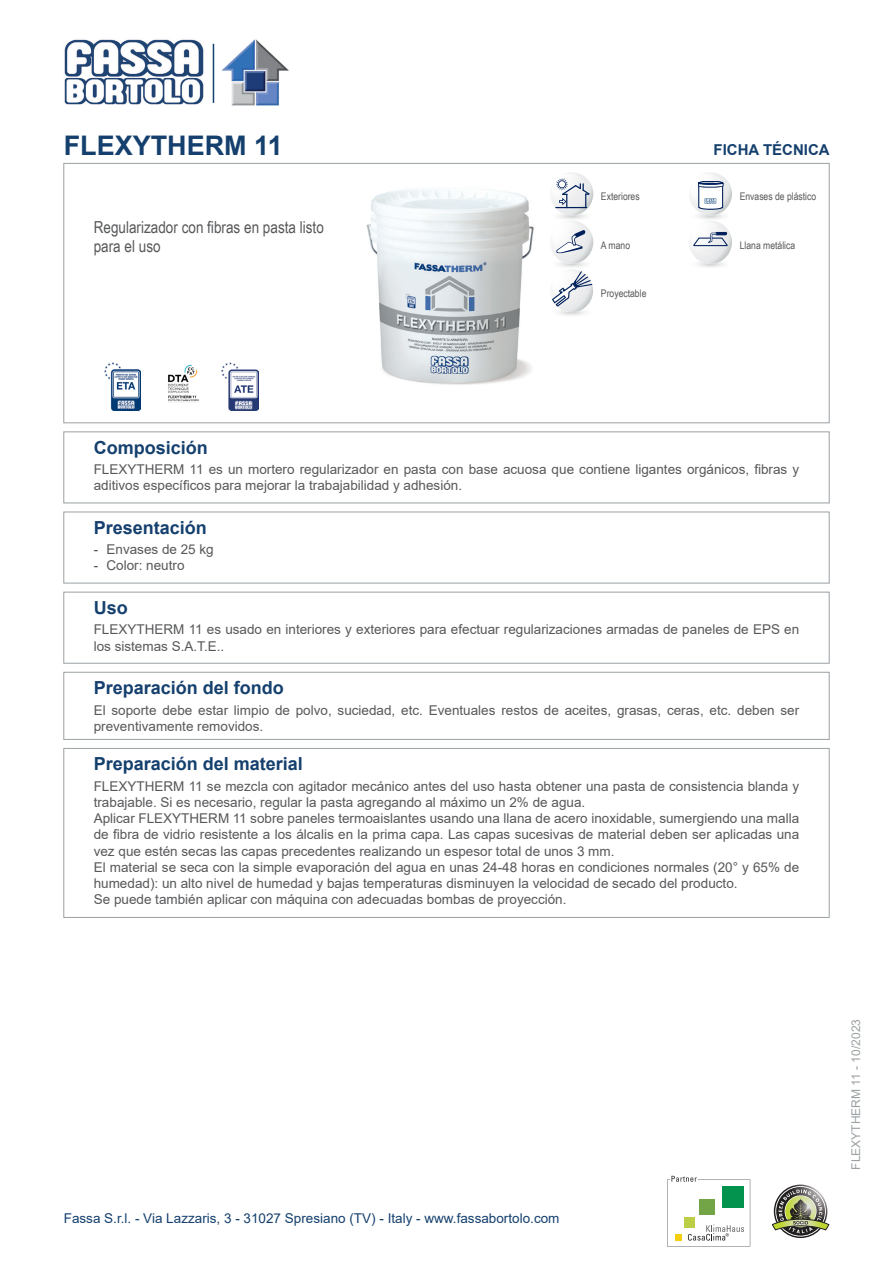
<style>
.page{position:relative;width:893px;height:1263px;background:#fff}
.page>*{position:absolute;margin:0;border:0;box-sizing:border-box;transform-origin:0 0}
.Sottotitolo{font:700 27px "Arial";color:#15406e}
.Titolo{font:700 18px "Arial";color:#15406e}
.Descrizione{font:16.5px/19.8px "Arial Narrow";color:#57585a}
.Scheda_Tecnica{font:700 15px "Arial";color:#15406e}
.Lavorazione{font:13.5px/16.2px "Arial";color:#57585a}
.Composizione{font:13.5px/16.2px "Arial";color:#57585a}
.Preparazione_del_fondo{font:13.5px/16.2px "Arial";color:#57585a}
.Impiego{font:13.5px/16.2px "Arial";color:#57585a}
.t1{font:13.5px "Arial";color:#15406e}
.t2{font:12px "Arial";color:#9ba1a4}
.Frase{font:10.5px "Arial Narrow";color:#57585a}
</style>
<div class="page">
<div style="left:64px;top:163px;width:765px;height:260px;border:1px solid #9ba1a4"></div>
<img style="left:104px;top:363px;width:37px;height:48px">
<img style="left:168px;top:364px;width:31px;height:39px">
<img style="left:222px;top:363px;width:36px;height:48px">
<img style="left:367px;top:189px;width:167px;height:196px">
<svg style="left:551px;top:172px;width:42px;height:43px"></svg>
<hr style="left:555px;top:207px;width:32px;height:1px;background:#00205b">
<svg style="left:551px;top:221px;width:42px;height:91px"></svg>
<svg style="left:689px;top:172px;width:43px;height:43px"></svg>
<svg style="left:689px;top:221px;width:43px;height:43px"></svg>
<div style="left:64px;top:432px;width:765px;height:71px;border:1px solid #9ba1a4"></div>
<div style="left:64px;top:512px;width:765px;height:71px;border:1px solid #9ba1a4"></div>
<div style="left:64px;top:592px;width:765px;height:71px;border:1px solid #9ba1a4"></div>
<div style="left:64px;top:672px;width:765px;height:68px;border:1px solid #9ba1a4"></div>
<div style="left:64px;top:748px;width:765px;height:170px;border:1px solid #9ba1a4"></div>
<svg style="left:667px;top:1176px;width:83px;height:71px"></svg>
<svg style="left:772px;top:1186px;width:57px;height:50px"></svg>
<img style="left:64px;top:39px;width:140px;height:66px">
<hr style="left:213px;top:44px;width:1px;height:59px;background:#15406e">
<img style="left:221px;top:39px;width:68px;height:67px">
<p class="Sottotitolo" style="left:64px;top:126px;width:221px">FLEXYTHERM 11</p>
<p class="Scheda_Tecnica" style="left:714px;top:139px;width:118px">FICHA TÉCNICA</p>
<p class="Descrizione" style="left:94px;top:216px;width:232px">Regularizador con fibras en pasta listo para el uso</p>
<p class="Frase" style="left:601px;top:189px;width:40px">Exteriores</p>
<p class="Frase" style="left:601px;top:237px;width:31px">A mano</p>
<p class="Frase" style="left:601px;top:285px;width:47px">Proyectable</p>
<p class="Frase" style="left:740px;top:189px;width:78px">Envases de plástico</p>
<p class="Frase" style="left:740px;top:237px;width:57px">Llana metálica</p>
<p class="Titolo" style="left:94px;top:435px;width:116px">Composición</p>
<p class="Composizione" style="left:94px;top:461px;width:707px">FLEXYTHERM 11 es un mortero regularizador en pasta con base acuosa que contiene ligantes orgánicos, fibras y aditivos específicos para mejorar la trabajabilidad y adhesión.</p>
<p class="Titolo" style="left:94px;top:515px;width:115px">Presentación</p>
<p class="Lavorazione" style="left:94px;top:541px;width:122px">- Envases de 25 kg</p>
<p class="Lavorazione" style="left:94px;top:557px;width:92px">- Color: neutro</p>
<p class="Titolo" style="left:94px;top:595px;width:36px">Uso</p>
<p class="Impiego" style="left:94px;top:621px;width:707px">FLEXYTHERM 11 es usado en interiores y exteriores para efectuar regularizaciones armadas de paneles de EPS en los sistemas S.A.T.E..</p>
<p class="Titolo" style="left:94px;top:675px;width:192px">Preparación del fondo</p>
<p class="Preparazione_del_fondo" style="left:94px;top:701px;width:707px">El soporte debe estar limpio de polvo, suciedad, etc. Eventuales restos de aceites, grasas, ceras, etc. deben ser preventivamente removidos.</p>
<p class="Titolo" style="left:94px;top:751px;width:211px">Preparación del material</p>
<p class="Lavorazione" style="left:94px;top:778px;width:707px">FLEXYTHERM 11 se mezcla con agitador mecánico antes del uso hasta obtener una pasta de consistencia blanda y trabajable. Si es necesario, regular la pasta agregando al máximo un 2% de agua.</p>
<p class="Lavorazione" style="left:94px;top:810px;width:707px;text-align:justify">Aplicar FLEXYTHERM 11 sobre paneles termoaislantes usando una llana de acero inoxidable, sumergiendo una malla de fibra de vidrio resistente a los álcalis en la prima capa. Las capas sucesivas de material deben ser aplicadas una vez que estén secas las capas precedentes realizando un espesor total de unos 3 mm.</p>
<p class="Lavorazione" style="left:94px;top:859px;width:707px">El material se seca con la simple evaporación del agua en unas 24-48 horas en condiciones normales (20° y 65% de humedad): un alto nivel de humedad y bajas temperaturas disminuyen la velocidad de secado del producto.</p>
<p class="Lavorazione" style="left:94px;top:891px;width:474px">Se puede también aplicar con máquina con adecuadas bombas de proyección.</p>
<p class="t1" style="left:64px;top:1208px;width:497px">Fassa S.r.l. - Via Lazzaris, 3 - 31027 Spresiano (TV) - Italy - www.fassabortolo.com</p>
<p class="t2" style="left:848px;top:1170px;width:152px;rotate:-90deg">FLEXYTHERM 11 - 10/2023</p>
</div>
